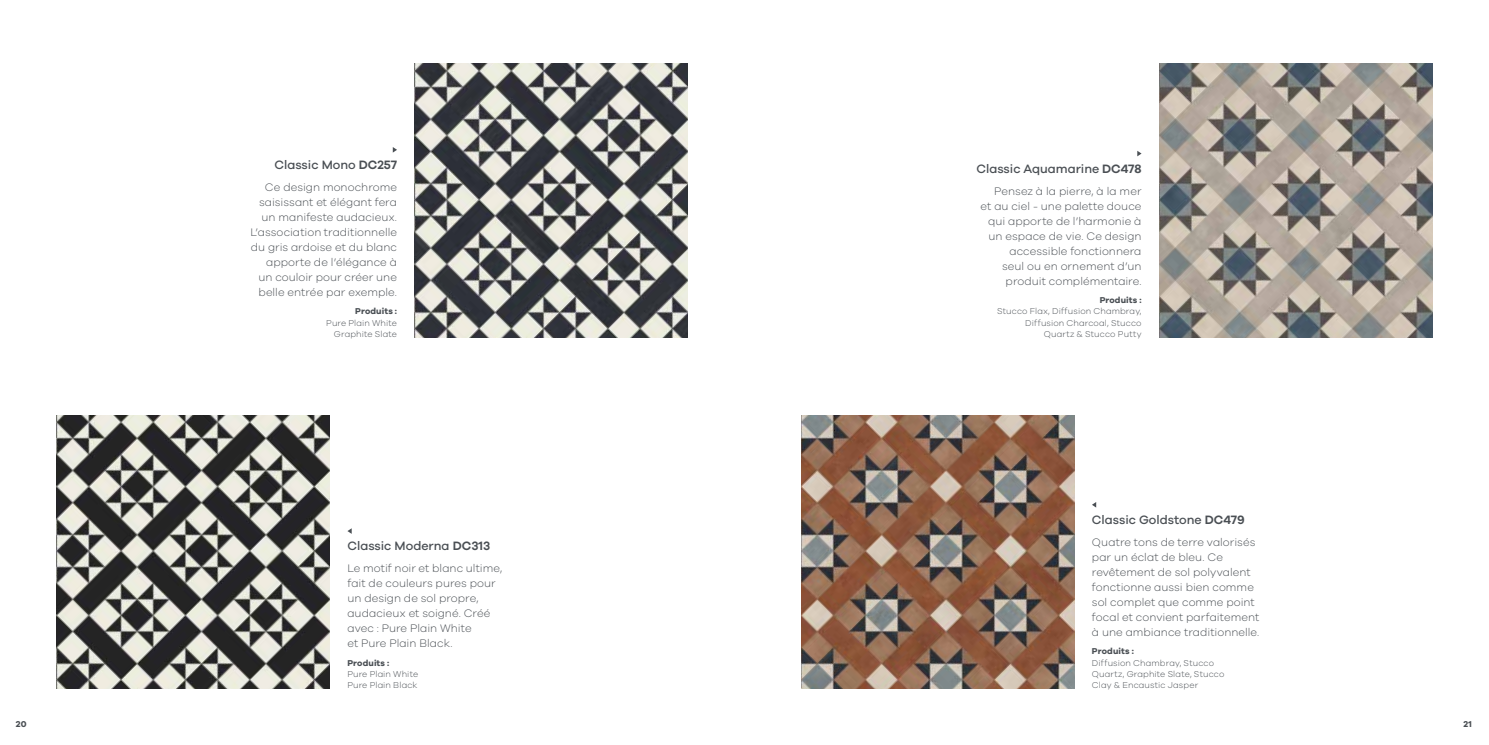
<style>
.page{position:relative;width:1489px;height:745px;background:#fff}
.page>*{position:absolute;margin:0;border:0;box-sizing:border-box;transform-origin:0 0}
.t1{font:500 12.5px "Galano Grotesque";color:#4a4f54}
.t2{font:300 11.25px/15px "Galano Grotesque";letter-spacing:.005em;color:#4a4f54}
.t3{font:300 8.75px/11.2px "Galano Grotesque";letter-spacing:.015em;color:#4a4f54}
.t4{font:700 8.75px "Galano Grotesque";letter-spacing:.015em;color:#4a4f54}
.s1{font-weight:600}
</style>
<div class="page">
<svg style="left:347px;top:528px;width:5px;height:5px"></svg>
<svg style="left:393px;top:147px;width:4px;height:5px"></svg>
<svg style="left:1092px;top:502px;width:4px;height:5px"></svg>
<svg style="left:1137px;top:151px;width:4px;height:5px"></svg>
<img style="left:415px;top:64px;width:272px;height:273px">
<img style="left:57px;top:415px;width:273px;height:272px">
<img style="left:1159px;top:64px;width:272px;height:273px">
<img style="left:801px;top:415px;width:273px;height:272px">
<p class="t4" style="left:16px;top:718px;width:12px">20</p>
<p class="t1" style="left:274px;top:157px;width:124px">Classic Mono <span class="s1">DC257</span></p>
<p class="t2" style="left:250px;top:179px;width:148px;text-align:right">Ce design monochrome saisissant et élégant fera un manifeste audacieux.<br>L’association traditionnelle du gris ardoise et du blanc apporte de l’élégance à un couloir pour créer une belle entrée par exemple.</p>
<p class="t4" style="left:355px;top:306px;width:43px">Produits :</p>
<p class="t3" style="left:326px;top:317px;width:72px;text-align:right">Pure Plain White<br>Graphite Slate</p>
<p class="t1" style="left:347px;top:538px;width:144px">Classic Moderna <span class="s1">DC313</span></p>
<p class="t2" style="left:347px;top:560px;width:156px">Le motif noir et blanc ultime, fait de couleurs pures pour un design de sol propre, audacieux et soigné. Créé avec : Pure Plain White<br>et Pure Plain Black.</p>
<p class="t4" style="left:347px;top:657px;width:43px">Produits :</p>
<p class="t3" style="left:347px;top:667px;width:72px">Pure Plain White<br>Pure Plain Black</p>
<p class="t1" style="left:976px;top:161px;width:166px">Classic Aquamarine <span class="s1">DC478</span></p>
<p class="t2" style="left:980px;top:183px;width:162px;text-align:right">Pensez à la pierre, à la mer et au ciel - une palette douce qui apporte de l’harmonie à un espace de vie. Ce design accessible fonctionnera<br>seul ou en ornement d’un produit complémentaire.</p>
<p class="t4" style="left:1099px;top:294px;width:43px">Produits :</p>
<p class="t3" style="left:996px;top:305px;width:146px;text-align:right">Stucco Flax, Diffusion Chambray,<br>Diffusion Charcoal, Stucco<br>Quartz &amp; Stucco Putty</p>
<p class="t1" style="left:1091px;top:512px;width:154px">Classic Goldstone <span class="s1">DC479</span></p>
<p class="t2" style="left:1091px;top:534px;width:169px">Quatre tons de terre valorisés par un éclat de bleu. Ce revêtement de sol polyvalent fonctionne aussi bien comme sol complet que comme point focal et convient parfaitement à une ambiance traditionnelle.</p>
<p class="t4" style="left:1091px;top:645px;width:43px">Produits :</p>
<p class="t3" style="left:1091px;top:656px;width:134px">Diffusion Chambray, Stucco<br>Quartz, Graphite Slate, Stucco<br>Clay &amp; Encaustic Jasper</p>
<p class="t4" style="left:1463px;top:718px;width:10px">21</p>
</div>
